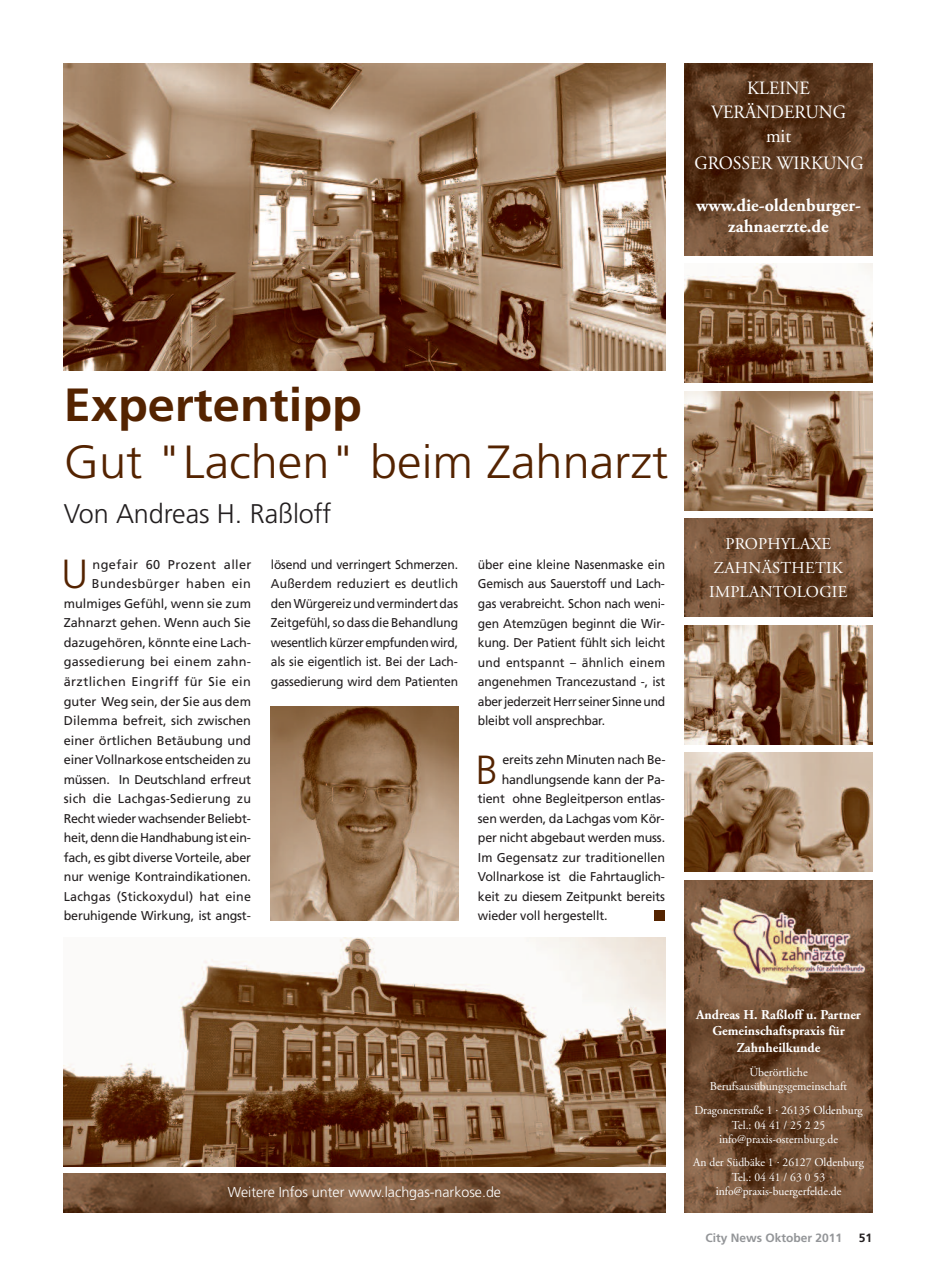
<style>
.page{position:relative;width:936px;height:1276px;background:#fff}
.page>*{position:absolute;margin:0;border:0;box-sizing:border-box;transform-origin:0 0}
.t1{font:300 46.5px "Frutiger";color:#542300;scale:1.05 1}
.t2{font:700 46.5px "Frutiger";color:#542300;scale:1.05 1}
.t3{font:300 40.65px "Frutiger";color:#542300}
.t4{font:300 27px "Frutiger";letter-spacing:-.005em;color:#231f20}
.t5{font:19.5px "Adobe Garamond Pro";color:#fff;scale:.95 1}
.t6{font:18.75px/24px "Adobe Garamond Pro";color:#fff;text-align:center;scale:.95 1}
.t7{font:700 18px/21.6px "Adobe Garamond Pro";color:#fff;text-align:center}
.t8{font:16.5px/24px "Adobe Garamond Pro";letter-spacing:.015em;color:#fff;text-align:center}
.t9{font:300 14.25px "Frutiger";color:#fff}
.t10{font:700 13.5px/16.2px "Adobe Garamond";color:#fff;text-align:center}
.t11{font:12.75px/19.5px "Frutiger";letter-spacing:-.015em;color:#231f20;text-align:right}
.t12{font:12.75px/19.5px "Frutiger";letter-spacing:-.015em;color:#231f20;text-align:justify;scale:.95 1}
.t13{font:12px/14.4px "Adobe Garamond";color:#fff;text-align:center}
.t14{font:700 12px "Frutiger";color:#939598}
.t15{font:700 12px "Frutiger";color:#231f20}
</style>
<div class="page">
<img style="left:64px;top:1174px;width:601px;height:38px">
<img style="left:685px;top:880px;width:187px;height:332px">
<img style="left:685px;top:264px;width:187px;height:119px">
<img style="left:685px;top:391px;width:187px;height:119px">
<img style="left:685px;top:519px;width:187px;height:98px">
<img style="left:685px;top:625px;width:187px;height:119px">
<img style="left:685px;top:753px;width:187px;height:118px">
<img style="left:685px;top:64px;width:187px;height:191px">
<img style="left:688px;top:897px;width:181px;height:90px">
<img style="left:64px;top:64px;width:601px;height:306px">
<img style="left:64px;top:937px;width:601px;height:230px">
<img style="left:271px;top:706px;width:187px;height:214px">
<div style="left:654px;top:910px;width:11px;height:10px;background:#542300"></div>
<h3 class="t6" style="left:711px;top:78px;width:143px">KLEINE<br>VERÄNDERUNG</h3>
<h3 class="t5" style="left:766px;top:128px;width:28px">mit</h3>
<h3 class="t6" style="left:694px;top:153px;width:179px">GROSSER WIRKUNG</h3>
<h3 class="t7" style="left:696px;top:196px;width:166px">www.die-oldenburger&shy;zahnaerzte.de</h3>
<h1 class="t2" style="left:64px;top:386px;width:285px">Expertentipp</h1>
<h1 class="t1" style="left:64px;top:443px;width:577px">Gut "Lachen" beim Zahnarzt</h1>
<h3 class="t4" style="left:64px;top:502px;width:269px">Von Andreas H. Raßloff</h3>
<p class="t12" style="left:271px;top:556px;width:198px">lösend und verringert Schmerzen.<br>Außerdem reduziert es deutlich den Würgereiz und vermindert das Zeitgefühl, so dass die Behandlung wesentlich kürzer empfunden wird, als sie eigentlich ist. Bei der Lach&shy;gassedierung wird dem Patienten</p>
<p class="t12" style="left:478px;top:556px;width:198px">über eine kleine Nasenmaske ein Gemisch aus Sauerstoff und Lach&shy;gas verabreicht. Schon nach weni&shy;gen Atemzügen beginnt die Wir&shy;kung. Der Patient fühlt sich leicht und entspannt – ähnlich einem angenehmen Trancezustand -, ist aber jederzeit Herr seiner Sinne und bleibt voll ansprechbar.</p>
<h2 class="t3" style="left:476px;top:753px;width:24px">B</h2>
<p class="t11" style="left:502px;top:751px;width:165px">ereits zehn Minuten nach Be-</p>
<p class="t11" style="left:64px;top:556px;width:189px">ngefair 60 Prozent aller<br>Bundesbürger haben ein mulmiges Gefühl, wenn sie zum<br>Zahnarzt gehen. Wenn auch Sie dazugehören, könnte eine Lach&shy;gassedierung bei einem zahn&shy;ärztlichen Eingriff für Sie ein guter Weg sein, der Sie aus dem<br>Dilemma befreit, sich zwischen einer örtlichen Betäubung und einer Vollnarkose entscheiden zu müssen. In Deutschland erfreut sich die Lachgas-Sedierung zu<br>Recht wieder wachsender Beliebt&shy;heit, denn die Handhabung ist ein&shy;fach, es gibt diverse Vorteile, aber nur wenige Kontraindikationen.<br>Lachgas (Stickoxydul) hat eine beruhigende Wirkung, ist angst-</p>
<h2 class="t3" style="left:62px;top:558px;width:28px">U</h2>
<p class="t11" style="left:501px;top:770px;width:165px">handlungsende kann der Pa-</p>
<p class="t11" style="left:478px;top:790px;width:188px">tient ohne Begleitperson entlas-</p>
<p class="t11" style="left:478px;top:809px;width:188px">sen werden, da Lachgas vom Kör-</p>
<p class="t11" style="left:478px;top:829px;width:189px">per nicht abgebaut werden muss.</p>
<p class="t11" style="left:478px;top:848px;width:189px">Im Gegensatz zur traditionellen</p>
<p class="t11" style="left:478px;top:868px;width:188px">Vollnarkose ist die Fahrtauglich-</p>
<p class="t11" style="left:478px;top:887px;width:189px">keit zu diesem Zeitpunkt bereits</p>
<p class="t11" style="left:478px;top:907px;width:131px">wieder voll hergestellt.</p>
<p class="t8" style="left:709px;top:533px;width:140px">PROPHYLAXE<br>ZAHNÄSTHETIK<br>IMPLANTOLOGIE</p>
<p class="t9" style="left:228px;top:1186px;width:275px">Weitere Infos unter www.lachgas-narkose.de</p>
<p class="t10" style="left:696px;top:1008px;width:166px">Andreas H. Raßloff u. Partner<br>Gemeinschaftspraxis für<br>Zahnheilkunde</p>
<p class="t13" style="left:710px;top:1065px;width:139px">Überörtliche<br>Berufsausübungsgemeinschaft</p>
<p class="t13" style="left:694px;top:1104px;width:170px">Dragonerstraße 1 · 26135 Oldenburg<br>Tel.: 04 41 / 25 2 25 info@praxis-osternburg.de</p>
<p class="t13" style="left:693px;top:1156px;width:172px">An der Südbäke 1 · 26127 Oldenburg<br>Tel.: 04 41 / 63 0 53 info@praxis-buergerfelde.de</p>
<p class="t14" style="left:705px;top:1233px;width:138px">City News Oktober 2011</p>
<p class="t15" style="left:858px;top:1233px;width:15px">51</p>
</div>
